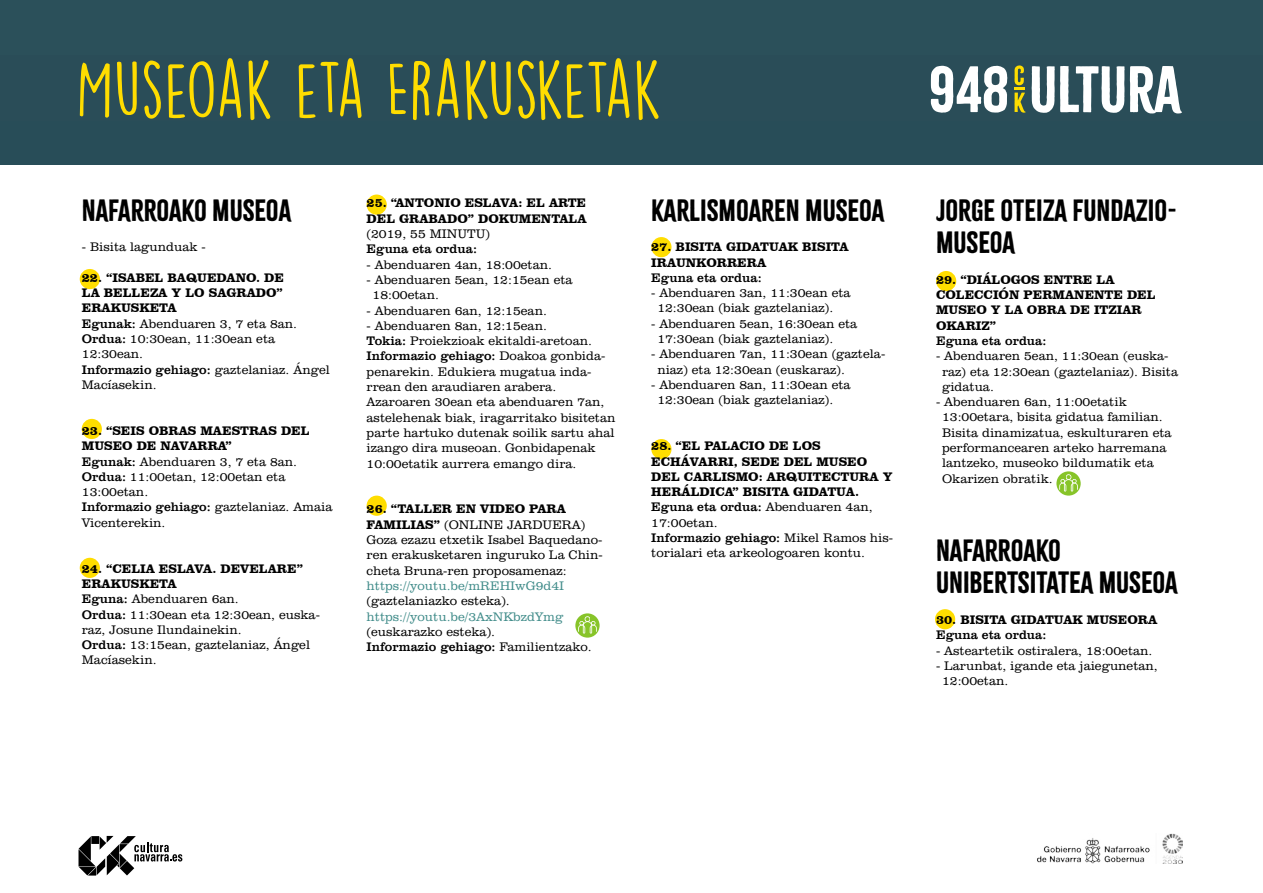
<style>
.page{position:relative;width:1263px;height:893px;background:#fff}
.page>*{position:absolute;margin:0;border:0;box-sizing:border-box;transform-origin:0 0}
.t1{font:72px "DK Lemon Yellow Sun";letter-spacing:-.01em;color:#fd0}
.t2{font:27px/32.4px "Citrus Gothic Solid";color:#000}
.t3{font:300 12.75px/15.3px "Clarendon BT";color:#000}
.t4{font:700 12.75px/15.3px "Clarendon BT";color:#000}
.t5{font:12.75px "Clarendon BT";color:#000}
.t6{font:300 12.75px "Clarendon BT";color:#418c8a}
.s1{font-weight:700}
.s2{font-weight:400}
.s3{font-weight:300}
</style>
<div class="page">
<div style="left:0;top:0;width:1263px;height:164px;background:#284d58"></div>
<svg style="left:1130px;top:66px;width:52px;height:48px"></svg>
<svg style="left:931px;top:66px;width:76px;height:47px"></svg>
<svg style="left:1014px;top:65px;width:110px;height:48px"></svg>
<img style="left:1037px;top:833px;width:145px;height:31px">
<svg style="left:79px;top:836px;width:103px;height:40px"></svg>
<div style="left:935px;top:609px;width:20px;height:20px;background:#fd0;border-radius:50%"></div>
<div style="left:936px;top:271px;width:20px;height:20px;background:#fd0;border-radius:50%"></div>
<div style="left:651px;top:237px;width:20px;height:20px;background:#fd0;border-radius:50%"></div>
<div style="left:367px;top:496px;width:20px;height:20px;background:#fd0;border-radius:50%"></div>
<div style="left:367px;top:195px;width:20px;height:20px;background:#fd0;border-radius:50%"></div>
<div style="left:80px;top:558px;width:20px;height:20px;background:#fd0;border-radius:50%"></div>
<div style="left:82px;top:419px;width:20px;height:20px;background:#fd0;border-radius:50%"></div>
<div style="left:80px;top:269px;width:20px;height:20px;background:#fd0;border-radius:50%"></div>
<div style="left:651px;top:439px;width:20px;height:20px;background:#fd0;border-radius:50%"></div>
<svg style="left:575px;top:613px;width:25px;height:25px"></svg>
<svg style="left:578px;top:616px;width:19px;height:18px"></svg>
<svg style="left:1056px;top:471px;width:25px;height:25px"></svg>
<svg style="left:1059px;top:474px;width:19px;height:18px"></svg>
<h1 class="t1" style="left:76px;top:46px;width:587px">MUSEOAK ETA ERAKUSKETAK</h1>
<h2 class="t2" style="left:82px;top:194px;width:211px">NAFARROAKO MUSEOA</h2>
<p class="t3" style="left:82px;top:239px;width:125px">- Bisita lagunduak -</p>
<p class="t3" style="left:82px;top:270px;width:249px"><span class="s1">22. “ISABEL BAQUEDANO. DE<br>LA BELLEZA Y LO SAGRADO”<br>ERAKUSKETA<br></span><span class="s2">Egunak:</span> Abenduaren 3, 7 eta 8an.<br><span class="s2">Ordua:</span> 10:30ean, 11:30ean eta<br>12:30ean.<br><span class="s2">Informazio gehiago:</span> gaztelaniaz. Ángel<br>Macíasekin.</p>
<p class="t3" style="left:82px;top:423px;width:252px"><span class="s1">23. “SEIS OBRAS MAESTRAS DEL<br>MUSEO DE NAVARRA”<br></span><span class="s2">Egunak:</span> Abenduaren 3, 7 eta 8an.<br><span class="s2">Ordua:</span> 11:00etan, 12:00etan eta<br>13:00etan.<br><span class="s2">Informazio gehiago:</span> gaztelaniaz. Amaia<br>Vicenterekin.</p>
<p class="t3" style="left:82px;top:560px;width:240px"><span class="s1">24. “CELIA ESLAVA. DEVELARE”<br>ERAKUSKETA<br></span><span class="s2">Eguna:</span> Abenduaren 6an.<br><span class="s2">Ordua:</span> 11:30ean eta 12:30ean, euska&shy;raz, Josune Ilundainekin.<br><span class="s2">Ordua:</span> 13:15ean, gaztelaniaz, Ángel<br>Macíasekin.</p>
<p class="t4" style="left:367px;top:195px;width:221px">25. “ANTONIO ESLAVA: EL ARTE<br>DEL GRABADO” DOKUMENTALA</p>
<p class="t3" style="left:367px;top:226px;width:125px">(2019, 55 MINUTU)</p>
<p class="t5" style="left:367px;top:241px;width:112px">Eguna eta ordua:</p>
<p class="t3" style="left:367px;top:256px;width:187px">- Abenduaren 4an, 18:00etan.</p>
<p class="t3" style="left:373px;top:272px;width:202px;text-indent:-6px">- Abenduaren 5ean, 12:15ean eta<br>18:00etan.</p>
<p class="t3" style="left:367px;top:302px;width:182px">- Abenduaren 6an, 12:15ean.</p>
<p class="t3" style="left:367px;top:318px;width:250px">- Abenduaren 8an, 12:15ean.<br><span class="s2">Tokia:</span> Proiekzioak ekitaldi-aretoan.<br><span class="s2">Informazio gehiago:</span> Doakoa gonbida&shy;penarekin. Edukiera mugatua inda&shy;rrean den araudiaren arabera.<br>Azaroaren 30ean eta abenduaren 7an, astelehenak biak, iragarritako bisitetan parte hartuko dutenak soilik sartu ahal izango dira museoan. Gonbidapenak 10:00etatik aurrera emango dira.</p>
<p class="t3" style="left:367px;top:501px;width:238px"><span class="s1">26. “TALLER EN VIDEO PARA<br>FAMILIAS”</span> (ONLINE JARDUERA)<br>Goza ezazu etxetik Isabel Baquedano&shy;ren erakusketaren inguruko La Chin&shy;cheta Bruna-ren proposamenaz:</p>
<p class="t6" style="left:367px;top:578px;width:199px">https://youtu.be/mREHIwG9d4I</p>
<p class="t3" style="left:367px;top:593px;width:145px">(gaztelaniazko esteka).</p>
<p class="t6" style="left:367px;top:608px;width:198px">https://youtu.be/3AxNKbzdYmg</p>
<p class="t3" style="left:367px;top:624px;width:226px">(euskarazko esteka).<br><span class="s2">Informazio gehiago:</span> Familientzako.</p>
<h2 class="t2" style="left:651px;top:194px;width:234px">KARLISMOAREN MUSEOA</h2>
<p class="t4" style="left:651px;top:239px;width:199px">27. BISITA GIDATUAK BISITA<br>IRAUNKORRERA</p>
<p class="t5" style="left:651px;top:270px;width:112px">Eguna eta ordua:</p>
<p class="t3" style="left:657px;top:285px;width:195px;text-indent:-6px">- Abenduaren 3an, 11:30ean eta<br>12:30ean (biak gaztelaniaz).</p>
<p class="t3" style="left:657px;top:316px;width:202px;text-indent:-6px">- Abenduaren 5ean, 16:30ean eta<br>17:30ean (biak gaztelaniaz).</p>
<p class="t3" style="left:657px;top:346px;width:229px;text-indent:-6px">- Abenduaren 7an, 11:30ean (gaztela&shy;niaz) eta 12:30ean (euskaraz).</p>
<p class="t3" style="left:657px;top:377px;width:195px;text-indent:-6px">- Abenduaren 8an, 11:30ean eta<br>12:30ean (biak gaztelaniaz).</p>
<p class="t4" style="left:651px;top:438px;width:243px">28. “EL PALACIO DE LOS<br>ECHÁVARRI, SEDE DEL MUSEO<br>DEL CARLISMO: ARQUITECTURA Y<br>HERÁLDICA” BISITA GIDATUA.<br><span class="s2">Eguna eta ordua:</span> <span class="s3">Abenduaren 4an,<br>17:00etan.<br></span><span class="s2">Informazio gehiago:</span> <span class="s3">Mikel Ramos his&shy;torialari eta arkeologoaren kontu.</span></p>
<h2 class="t2" style="left:936px;top:194px;width:242px">JORGE OTEIZA FUNDAZIO-<br>MUSEOA</h2>
<p class="t4" style="left:936px;top:271px;width:221px">29. “DIÁLOGOS ENTRE LA<br>COLECCIÓN PERMANENTE DEL<br>MUSEO Y LA OBRA DE ITZIAR<br>OKARIZ”</p>
<p class="t5" style="left:936px;top:333px;width:112px">Eguna eta ordua:</p>
<p class="t3" style="left:942px;top:348px;width:238px;text-indent:-6px">- Abenduaren 5ean, 11:30ean (euska&shy;raz) eta 12:30ean (gaztelaniaz). Bisita gidatua.</p>
<p class="t3" style="left:942px;top:394px;width:231px;text-indent:-6px">- Abenduaren 6an, 11:00etatik<br>13:00etara, bisita gidatua familian.<br>Bisita dinamizatua, eskulturaren eta performancearen arteko harremana lantzeko, museoko bildumatik eta<br>Okarizen obratik.</p>
<h2 class="t2" style="left:936px;top:534px;width:243px">NAFARROAKO<br>UNIBERTSITATEA MUSEOA</h2>
<p class="t4" style="left:936px;top:612px;width:223px">30. BISITA GIDATUAK MUSEORA</p>
<p class="t5" style="left:936px;top:627px;width:112px">Eguna eta ordua:</p>
<p class="t3" style="left:936px;top:642px;width:218px">- Asteartetik ostiralera, 18:00etan.</p>
<p class="t3" style="left:942px;top:658px;width:217px;text-indent:-6px">- Larunbat, igande eta jaiegunetan,<br>12:00etan.</p>
</div>
